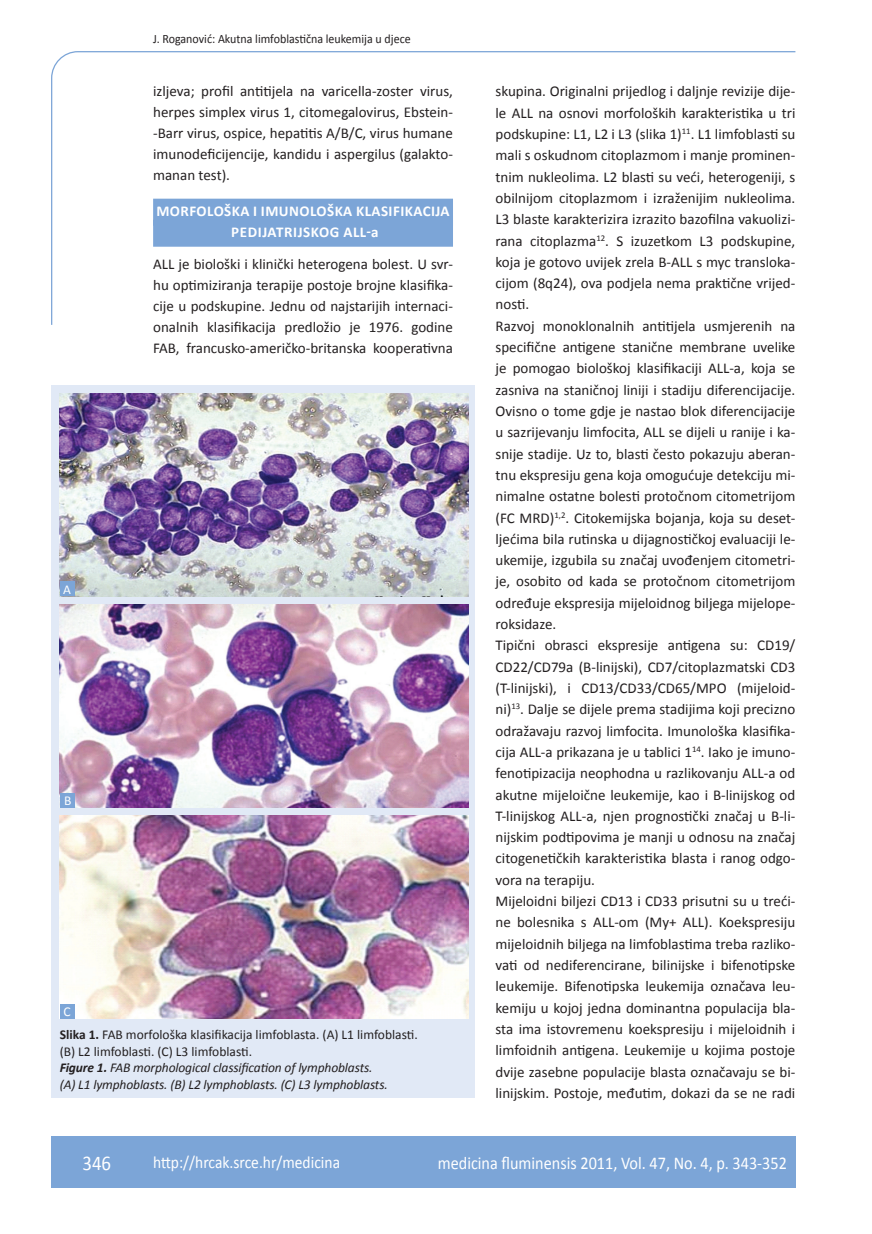
<style>
.page{position:relative;width:872px;height:1234px;background:#fff}
.page>*{position:absolute;margin:0;border:0;box-sizing:border-box;transform-origin:0 0}
.t1{font:21px "Calibri";color:#fff;scale:.9 1}
.t2{font:18px "Calibri";color:#fff;scale:.9 1}
.t3{font:17.25px "Calibri";color:#fff;scale:.9 1}
.osnovni_tekst{font:15px/21.3px "Calibri";color:#231f20;text-align:justify}
.naslov_ruler{font:700 15px "Calibri";letter-spacing:.03em;color:#fff}
.potpis_slika{font:italic 13.5px/16.5px "Calibri";letter-spacing:-.01em;color:#231f20}
.potpis_slika-2{font:13.5px "Calibri";color:#fff}
.glava{font:12.75px "Calibri";color:#231f20;scale:.94 1}
.s1{font-weight:700;font-style:normal}
.s2{font-style:normal}
.s3{font-weight:700}
</style>
<div class="page">
<svg style="left:51px;top:51px;width:745px;height:274px"></svg>
<div style="left:51px;top:1135px;width:744px;height:51px;background:#7ca5d7"></div>
<div style="left:153px;top:199px;width:300px;height:27px;background:#7ca5d7"></div>
<div style="left:153px;top:220px;width:300px;height:27px;background:#7ca5d7"></div>
<div style="left:51px;top:385px;width:423px;height:712px;background:#e1e9f6"></div>
<img style="left:60px;top:393px;width:408px;height:203px">
<img style="left:60px;top:604px;width:408px;height:203px">
<img style="left:60px;top:815px;width:408px;height:203px">
<div style="left:60px;top:581px;width:14px;height:15px;background:#7ca5d7"></div>
<div style="left:60px;top:792px;width:15px;height:15px;background:#7ca5d7"></div>
<div style="left:60px;top:1003px;width:14px;height:15px;background:#7ca5d7"></div>
<p class="glava" style="left:153px;top:30px;width:275px">J. Roganović: Akutna limfoblastična leukemija u djece</p>
<p class="osnovni_tekst" style="left:153px;top:80px;width:301px">izljeva; profil antitijela na varicella-zoster virus, herpes simplex virus 1, citomegalovirus, Ebstein--Barr virus, ospice, hepatitis A/B/C, virus humane imunodeficijencije, kandidu i aspergilus (galakto&shy;manan test).</p>
<p class="naslov_ruler" style="left:156px;top:202px;width:295px">MORFOLOŠKA I IMUNOLOŠKA KLASIFIKACIJA</p>
<p class="naslov_ruler" style="left:231px;top:223px;width:149px">PEDIJATRIJSKOG ALL-a</p>
<p class="osnovni_tekst" style="left:153px;top:253px;width:301px">ALL je biološki i klinički heterogena bolest. U svr&shy;hu optimiziranja terapije postoje brojne klasifika&shy;cije u podskupine. Jednu od najstarijih internaci&shy;onalnih klasifikacija predložio je 1976. godine FAB, francusko-američko-britanska kooperativna</p>
<p class="potpis_slika-2" style="left:63px;top:581px;width:9px">A</p>
<p class="potpis_slika-2" style="left:64px;top:792px;width:9px">B</p>
<p class="potpis_slika-2" style="left:64px;top:1003px;width:9px">C</p>
<p class="potpis_slika" style="left:60px;top:1025px;width:359px"><span class="s1">Slika 1.</span> <span class="s2">FAB morfološka klasifikacija limfoblasta. (A) L1 limfoblasti. (B) L2 limfoblasti. (C) L3 limfoblasti.<br></span><span class="s3">Figure 1.</span> FAB morphological classification of lymphoblasts.<br>(A) L1 lymphoblasts. (B) L2 lymphoblasts. (C) L3 lymphoblasts.</p>
<p class="osnovni_tekst" style="left:495px;top:80px;width:301px">skupina. Originalni prijedlog i daljnje revizije dije&shy;le ALL na osnovi morfoloških karakteristika u tri podskupine: L1, L2 i L3 (slika 1)<sup>11</sup>. L1 limfoblasti su mali s oskudnom citoplazmom i manje prominen&shy;tnim nukleolima. L2 blasti su veći, heterogeniji, s obilnijom citoplazmom i izraženijim nukleolima.<br>L3 blaste karakterizira izrazito bazofilna vakuolizi&shy;rana citoplazma<sup>12</sup>. S izuzetkom L3 podskupine, koja je gotovo uvijek zrela B-ALL s myc transloka&shy;cijom (8q24), ova podjela nema praktične vrijed&shy;nosti.</p>
<p class="osnovni_tekst" style="left:495px;top:314px;width:301px">Razvoj monoklonalnih antitijela usmjerenih na specifične antigene stanične membrane uvelike je pomogao biološkoj klasifikaciji ALL-a, koja se zasniva na staničnoj liniji i stadiju diferencijacije.<br>Ovisno o tome gdje je nastao blok diferencijacije u sazrijevanju limfocita, ALL se dijeli u ranije i ka&shy;snije stadije. Uz to, blasti često pokazuju aberan&shy;tnu ekspresiju gena koja omogućuje detekciju mi&shy;nimalne ostatne bolesti protočnom citometrijom (FC MRD)<sup>1,2</sup>. Citokemijska bojanja, koja su deset&shy;ljećima bila rutinska u dijagnostičkoj evaluaciji le&shy;ukemije, izgubila su značaj uvođenjem citometri&shy;je, osobito od kada se protočnom citometrijom određuje ekspresija mijeloidnog biljega mijelope&shy;roksidaze.</p>
<p class="osnovni_tekst" style="left:495px;top:634px;width:301px">Tipični obrasci ekspresije antigena su: CD19/ CD22/CD79a (B-linijski), CD7/citoplazmatski CD3 (T-linijski), i CD13/CD33/CD65/MPO (mijeloid&shy;ni)<sup>13</sup>. Dalje se dijele prema stadijima koji precizno odražavaju razvoj limfocita. Imunološka klasifika&shy;cija ALL-a prikazana je u tablici 1<sup>14</sup>. Iako je imuno&shy;fenotipizacija neophodna u razlikovanju ALL-a od akutne mijeloične leukemije, kao i B-linijskog od T-linijskog ALL-a, njen prognostički značaj u B-li&shy;nijskim podtipovima je manji u odnosu na značaj citogenetičkih karakteristika blasta i ranog odgo&shy;vora na terapiju.</p>
<p class="osnovni_tekst" style="left:495px;top:889px;width:301px">Mijeloidni biljezi CD13 i CD33 prisutni su u treći&shy;ne bolesnika s ALL-om (My+ ALL). Koekspresiju mijeloidnih biljega na limfoblastima treba razliko&shy;vati od nediferencirane, bilinijske i bifenotipske leukemije. Bifenotipska leukemija označava leu&shy;kemiju u kojoj jedna dominantna populacija bla&shy;sta ima istovremenu koekspresiju i mijeloidnih i limfoidnih antigena. Leukemije u kojima postoje dvije zasebne populacije blasta označavaju se bi&shy;linijskim. Postoje, međutim, dokazi da se ne radi</p>
<p class="t1" style="left:82px;top:1149px;width:33px">346</p>
<p class="t3" style="left:153px;top:1150px;width:209px">http://hrcak.srce.hr/medicina</p>
<p class="t2" style="left:438px;top:1151px;width:389px">medicina fluminensis 2011, Vol. 47, No. 4, p. 343-352</p>
</div>
